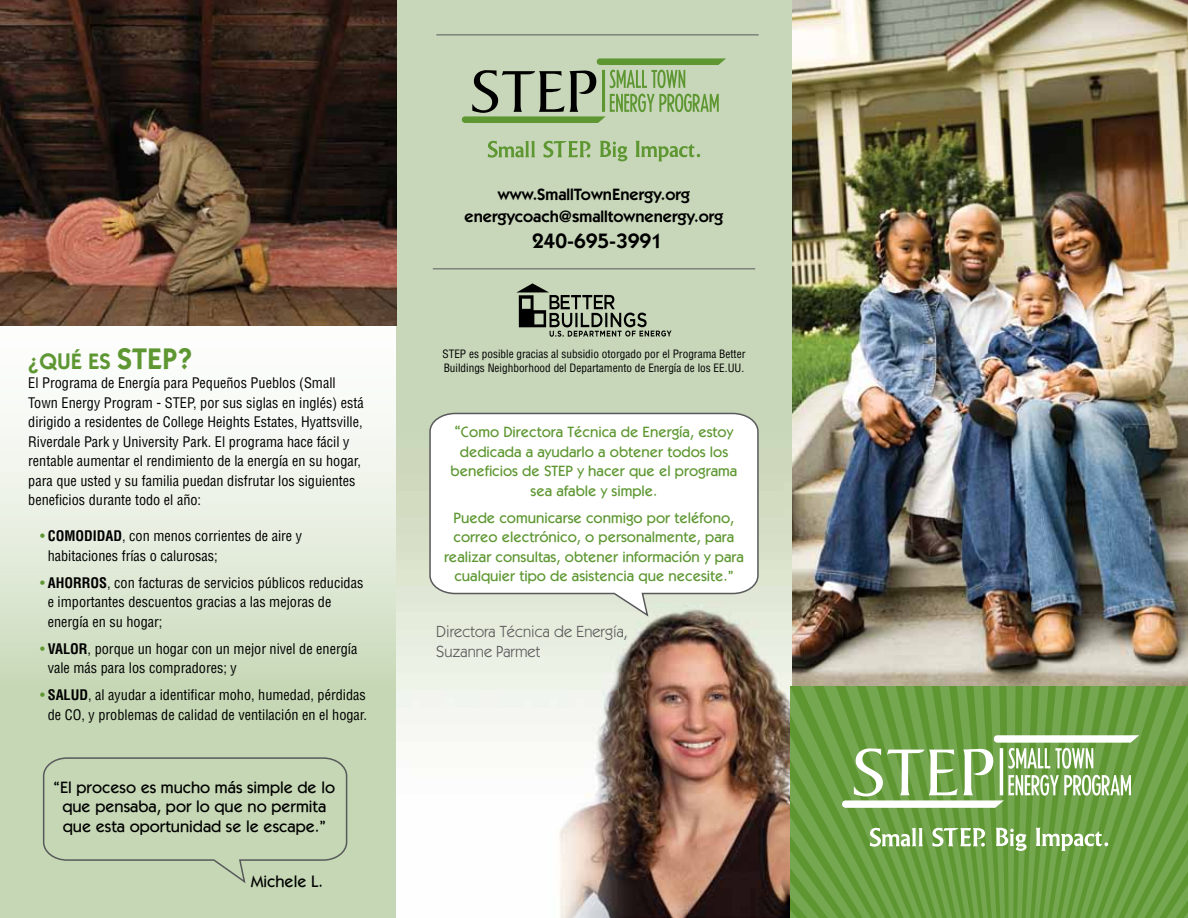
<style>
.page{position:relative;width:1188px;height:918px;background:#fff}
.page>*{position:absolute;margin:0;border:0;box-sizing:border-box;transform-origin:0 0}
.t1{font:600 22.5px "Itc Kabel";color:#5e9732}
.t2{font:600 21px "Itc Kabel";color:#000}
.t3{font:500 16.5px/19.5px "Itc Kabel";color:#000;text-align:center}
.t4{font:600 16.5px/22.5px "Itc Kabel";color:#000;text-align:center}
.t5{font:16.2px/20.2px "Itc Kabel";color:#58595b}
.t6{font:500 15px/19.5px "Itc Kabel";color:#5e9732;text-align:center}
.t7{font:condensed 14.25px/19.5px "Helvetica";color:#000}
.t8{font:condensed 11.25px/14.2px "Helvetica";color:#000}
.s1{font-size:30px}
.s2{color:#5e9732}
.s3{font-weight:700}
.s4{font-size:16.5px}
</style>
<div class="page">
<img style="left:791px;top:0;width:397px;height:686px">
<img style="left:396px;top:0;width:395px;height:918px">
<svg style="left:0;top:325px;width:396px;height:593px"></svg>
<img style="left:0;top:0;width:396px;height:325px">
<div style="left:42px;top:757px;width:306px;height:128px;background:#c5d7b4"></div>
<svg style="left:462px;top:58px;width:264px;height:65px;background:#a2b88f"></svg>
<svg style="left:516px;top:283px;width:156px;height:54px;background:#99a58f"></svg>
<hr style="left:436px;top:34px;width:323px;height:1px;background:#58595b">
<hr style="left:433px;top:268px;width:322px;height:1px;background:#58595b">
<svg style="left:429px;top:412px;width:330px;height:206px"></svg>
<svg style="left:791px;top:686px;width:397px;height:232px;background:#6a9f42"></svg>
<svg style="left:842px;top:735px;width:297px;height:73px"></svg>
<svg style="left:870px;top:828px;width:115px;height:19px"></svg>
<svg style="left:996px;top:828px;width:112px;height:23px"></svg>
<svg style="left:488px;top:141px;width:102px;height:17px;background:#9fbe86"></svg>
<svg style="left:600px;top:141px;width:100px;height:20px;background:#a6c28f"></svg>
<h1 class="t1" style="left:28px;top:348px;width:165px">¿QUÉ ES <span class="s1">STEP?</span></h1>
<p class="t7" style="left:28px;top:373px;width:337px">El Programa de Energía para Pequeños Pueblos (Small Town Energy Program - STEP, por sus siglas en inglés) está dirigido a residentes de College Heights Estates, Hyattsville, Riverdale Park y University Park. El programa hace fácil y rentable aumentar el rendimiento de la energía en su hogar, para que usted y su familia puedan disfrutar los siguientes beneficios durante todo el año:</p>
<p class="t7" style="left:48px;top:526px;width:256px;text-indent:-7px"><span class="s2">•</span> <span class="s3">COMODIDAD</span>, con menos corrientes de aire y habitaciones frías o calurosas;</p>
<p class="t7" style="left:48px;top:573px;width:317px;text-indent:-7px"><span class="s2">•</span> <span class="s3">AHORROS</span>, con facturas de servicios públicos reducidas e importantes descuentos gracias a las mejoras de energía en su hogar;</p>
<p class="t7" style="left:48px;top:639px;width:311px;text-indent:-7px"><span class="s2">•</span> <span class="s3">VALOR</span>, porque un hogar con un mejor nivel de energía vale más para los compradores; y</p>
<p class="t7" style="left:40px;top:685px;width:328px;text-align:center"><span class="s2">•</span> <span class="s3">SALUD</span>, al ayudar a identificar moho, humedad, pérdidas de CO, y problemas de calidad de ventilación en el hogar.</p>
<p class="t3" style="left:54px;top:777px;width:283px">“El proceso es mucho más simple de lo que pensaba, por lo que no permita que esta oportunidad se le escape.”</p>
<p class="t3" style="left:251px;top:871px;width:74px">Michele L.</p>
<p class="t4" style="left:465px;top:183px;width:260px">www.SmallTownEnergy.org energycoach@smalltownenergy.org</p>
<h2 class="t2" style="left:532px;top:228px;width:132px">240-695-3991</h2>
<p class="t8" style="left:442px;top:347px;width:305px">STEP es posible gracias al subsidio otorgado por el Programa Better<br>Buildings Neighborhood del Departamento de Energía de los EE.UU.</p>
<p class="t6" style="left:451px;top:422px;width:288px"><span class="s4">“</span>Como Directora Técnica de Energía, estoy dedicada a ayudarlo a obtener todos los beneficios de STEP y hacer que el programa sea afable y simple.</p>
<p class="t6" style="left:444px;top:508px;width:302px">Puede comunicarse conmigo por teléfono, correo electrónico, o personalmente, para realizar consultas, obtener información y para cualquier tipo de asistencia que necesite.”</p>
<p class="t5" style="left:436px;top:621px;width:193px">Directora Técnica de Energía,<br>Suzanne Parmet</p>
</div>
